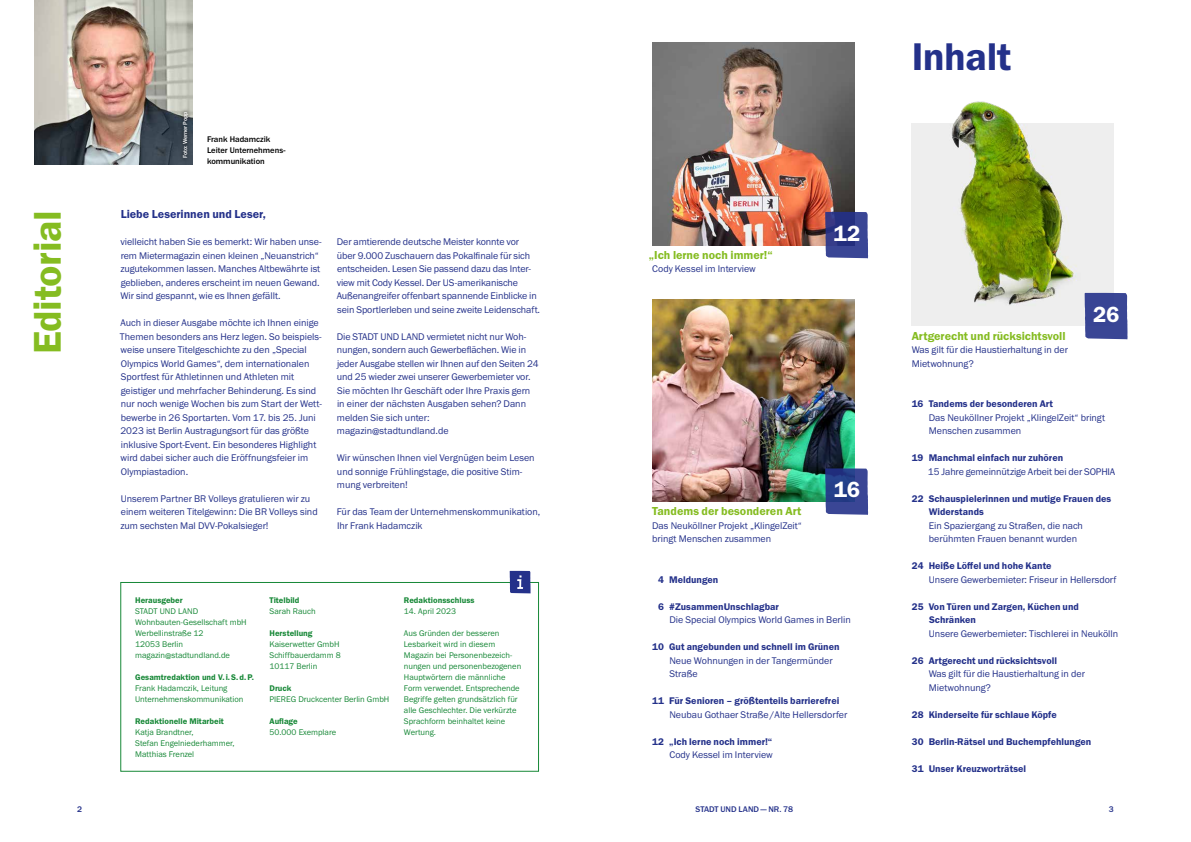
<style>
.page{position:relative;width:1191px;height:842px;background:#fff}
.page>*{position:absolute;margin:0;border:0;box-sizing:border-box;transform-origin:0 0}
.Headline_1{font:40px "Franklin Gothic URW Dem";letter-spacing:-.01em;color:#85bc21}
.Headline_1-2{font:40px "Franklin Gothic URW Dem";letter-spacing:-.01em;color:#24318a}
.Headline_1-3{font:22.7px "Franklin Gothic URW Dem";color:#fff}
._02_ZÜ{font:12px "Franklin Gothic URW Dem";color:#85bc21}
._02_ZÜ-2{font:12px "Franklin Gothic URW Dem";color:#24318a}
._02_Copy_-_Block{font:10px/13.5px "Franklin Gothic URW Boo";letter-spacing:-.005em;color:#24318a}
.Inhaltsverzeichnis{font:10px/13.5px "Franklin Gothic URW Dem";color:#24318a}
._02_Copy_-_Flatter{font:10px/13.5px "Franklin Gothic URW Boo";color:#24318a}
.Impressum_copy{font:8.5px/11px "Franklin Gothic URW Boo";color:#178837}
.Impressum_Head{font:8.5px "Franklin Gothic URW Dem";color:#178837}
.BU_-_o_Raster{font:500 8.5px/11px "Franklin Gothic URW";color:#000}
.t1{font:500 8.5px "Franklin Gothic URW";color:#24318a}
.Bildnachweiß{font:500 6px "Franklin Gothic URW";letter-spacing:-.005em;color:#fff}
.s1{font-family:"Franklin Gothic URW Dem"}
.s2{font-family:"Franklin Gothic URW Boo"}
</style>
<div class="page">
<div style="left:120px;top:582px;width:419px;height:189px;border:1px solid #178837"></div>
<img style="left:34px;top:0;width:159px;height:164px">
<img style="left:652px;top:43px;width:202px;height:202px">
<img style="left:652px;top:299px;width:202px;height:203px">
<img style="left:911px;top:101px;width:202px;height:225px">
<svg style="left:825px;top:212px;width:43px;height:47px;background:#3a438e"></svg>
<svg style="left:1084px;top:293px;width:43px;height:47px;background:#424e99"></svg>
<svg style="left:825px;top:468px;width:43px;height:47px;background:#344790"></svg>
<div style="left:178px;top:107px;width:15px;height:56px;background:#000;opacity:.5"></div>
<svg style="left:510px;top:571px;width:20px;height:23px"></svg>
<p class="Bildnachweiß" style="left:181px;top:158px;width:48px;rotate:-90deg">Foto: Werner Popp</p>
<p class="BU_-_o_Raster" style="left:207px;top:134px;width:80px">Frank Hadamczik<br>Leiter Unternehmens&shy;kommunikation</p>
<p class="Headline_1-2" style="left:911px;top:32px;width:101px">Inhalt</p>
<p class="Headline_1" style="left:23px;top:354px;width:145px;rotate:-90deg">Editorial</p>
<p class="_02_ZÜ-2" style="left:121px;top:207px;width:147px">Liebe Leserinnen und Leser,</p>
<p class="_02_Copy_-_Block" style="left:120px;top:235px;width:203px">vielleicht haben Sie es bemerkt: Wir haben unse&shy;rem Mietermagazin einen kleinen „Neuanstrich“ zugutekommen lassen. Manches Altbewährte ist geblieben, anderes erscheint im neuen Gewand.<br>Wir sind gespannt, wie es Ihnen gefällt.</p>
<p class="_02_Copy_-_Block" style="left:120px;top:316px;width:203px">Auch in dieser Ausgabe möchte ich Ihnen einige Themen besonders ans Herz legen. So beispiels&shy;weise unsere Titelgeschichte zu den „Special Olympics World Games“, dem internationalen Sportfest für Athletinnen und Athleten mit geistiger und mehrfacher Behinderung. Es sind nur noch wenige Wochen bis zum Start der Wett&shy;bewerbe in 26 Sportarten. Vom 17. bis 25. Juni 2023 ist Berlin Austragungsort für das größte inklusive Sport-Event. Ein besonderes Highlight wird dabei sicher auch die Eröffnungsfeier im Olympiastadion.</p>
<p class="_02_Copy_-_Block" style="left:120px;top:491px;width:199px">Unserem Partner BR Volleys gratulieren wir zu einem weiteren Titelgewinn: Die BR Volleys sind zum sechsten Mal DVV-Pokalsieger!</p>
<p class="_02_Copy_-_Block" style="left:337px;top:235px;width:205px">Der amtierende deutsche Meister konnte vor über 9.000 Zuschauern das Pokalfinale für sich entscheiden. Lesen Sie passend dazu das Inter&shy;view mit Cody Kessel. Der US-amerikanische Außenangreifer offenbart spannende Einblicke in sein Sportlerleben und seine zweite Leidenschaft.</p>
<p class="_02_Copy_-_Block" style="left:337px;top:329px;width:203px">Die STADT UND LAND vermietet nicht nur Woh&shy;nungen, sondern auch Gewerbeflächen. Wie in jeder Ausgabe stellen wir Ihnen auf den Seiten 24 und 25 wieder zwei unserer Gewerbemieter vor.<br>Sie möchten Ihr Geschäft oder Ihre Praxis gern in einer der nächsten Ausgaben sehen? Dann melden Sie sich unter: magazin@stadtundland.de</p>
<p class="_02_Copy_-_Block" style="left:337px;top:451px;width:199px">Wir wünschen Ihnen viel Vergnügen beim Lesen und sonnige Frühlingstage, die positive Stim&shy;mung verbreiten!</p>
<p class="_02_Copy_-_Block" style="left:337px;top:505px;width:205px">Für das Team der Unternehmenskommunikation,<br>Ihr Frank Hadamczik</p>
<p class="Impressum_Head" style="left:135px;top:595px;width:49px">Herausgeber</p>
<p class="Impressum_copy" style="left:135px;top:605px;width:113px">STADT UND LAND<br>Wohnbauten-Gesellschaft mbH<br>Werbellinstraße 12<br>12053 Berlin magazin@stadtundland.de</p>
<p class="Impressum_Head" style="left:135px;top:672px;width:120px">Gesamtredaktion und V. i. S. d. P.</p>
<p class="Impressum_copy" style="left:135px;top:682px;width:110px">Frank Hadamczik, Leitung<br>Unternehmenskommunikation</p>
<p class="Impressum_Head" style="left:135px;top:716px;width:90px">Redaktionelle Mitarbeit</p>
<p class="Impressum_copy" style="left:135px;top:726px;width:101px">Katja Brandtner,<br>Stefan Engelniederhammer,<br>Matthias Frenzel</p>
<p class="Impressum_Head" style="left:269px;top:595px;width:31px">Titelbild</p>
<p class="Impressum_copy" style="left:269px;top:605px;width:48px">Sarah Rauch</p>
<p class="Impressum_Head" style="left:269px;top:628px;width:45px">Herstellung</p>
<p class="Impressum_copy" style="left:269px;top:638px;width:73px">Kaiserwetter GmbH<br>Schiffbauerdamm 8<br>10117 Berlin</p>
<p class="Impressum_Head" style="left:269px;top:683px;width:23px">Druck</p>
<p class="Impressum_copy" style="left:269px;top:693px;width:121px">PIEREG Druckcenter Berlin GmbH</p>
<p class="Impressum_Head" style="left:269px;top:716px;width:30px">Auflage</p>
<p class="Impressum_copy" style="left:269px;top:726px;width:68px">50.000 Exemplare</p>
<p class="Impressum_Head" style="left:404px;top:595px;width:72px">Redaktionsschluss</p>
<p class="Impressum_copy" style="left:404px;top:605px;width:54px">14. April 2023</p>
<p class="Impressum_copy" style="left:404px;top:627px;width:119px">Aus Gründen der besseren<br>Lesbarkeit wird in diesem<br>Magazin bei Personenbezeich&shy;nungen und personenbezogenen<br>Hauptwörtern die männliche<br>Form verwendet. Entsprechende<br>Begriffe gelten grundsätzlich für alle Geschlechter. Die verkürzte<br>Sprachform beinhaltet keine<br>Wertung.</p>
<p class="_02_ZÜ" style="left:649px;top:247px;width:125px">„Ich lerne noch immer!“</p>
<p class="_02_Copy_-_Flatter" style="left:652px;top:262px;width:105px">Cody Kessel im Interview</p>
<p class="Headline_1-3" style="left:833px;top:219px;width:28px">12</p>
<p class="_02_ZÜ" style="left:652px;top:504px;width:151px">Tandems der besonderen Art</p>
<p class="_02_Copy_-_Flatter" style="left:652px;top:518px;width:151px">Das Neuköllner Projekt „KlingelZeit“ bringt Menschen zusammen</p>
<p class="Headline_1-3" style="left:833px;top:476px;width:28px">16</p>
<p class="Inhaltsverzeichnis" style="left:658px;top:572px;width:62px">4 Meldungen</p>
<p class="_02_Copy_-_Block" style="left:669px;top:599px;width:183px;text-indent:-11px"><span class="s1">6 #ZusammenUnschlagbar<br></span>Die Special Olympics World Games in Berlin</p>
<p class="_02_Copy_-_Block" style="left:669px;top:640px;width:172px;text-indent:-17px"><span class="s1">10 Gut angebunden und schnell im Grünen<br></span>Neue Wohnungen in der Tangermünder<br>Straße</p>
<p class="Inhaltsverzeichnis" style="left:669px;top:694px;width:179px;text-indent:-17px">11 Für Senioren – größtenteils barrierefrei<br><span class="s2">Neubau Gothaer Straße/Alte Hellersdorfer</span></p>
<p class="Inhaltsverzeichnis" style="left:652px;top:734px;width:122px;text-align:right">12 „Ich lerne noch immer!“<br><span class="s2">Cody Kessel im Interview</span></p>
<p class="_02_ZÜ" style="left:911px;top:328px;width:155px">Artgerecht und rücksichtsvoll</p>
<p class="_02_Copy_-_Flatter" style="left:911px;top:343px;width:158px">Was gilt für die Haustierhaltung in der<br>Mietwohnung?</p>
<p class="Headline_1-3" style="left:1093px;top:300px;width:28px">26</p>
<p class="_02_Copy_-_Block" style="left:929px;top:397px;width:178px;text-indent:-17px"><span class="s1">16 Tandems der besonderen Art<br></span>Das Neuköllner Projekt „KlingelZeit“ bringt<br>Menschen zusammen</p>
<p class="_02_Copy_-_Block" style="left:928px;top:451px;width:189px;text-indent:-16px"><span class="s1">19 Manchmal einfach nur zuhören<br></span>15 Jahre gemeinnützige Arbeit bei der SOPHIA</p>
<p class="_02_Copy_-_Block" style="left:928px;top:491px;width:184px;text-indent:-17px"><span class="s1">22 Schauspielerinnen und mutige Frauen des<br>Widerstands<br></span>Ein Spaziergang zu Straßen, die nach berühmten Frauen benannt wurden</p>
<p class="_02_Copy_-_Block" style="left:929px;top:559px;width:189px;text-indent:-17px"><span class="s1">24 Heiße Löffel und hohe Kante<br></span>Unsere Gewerbemieter: Friseur in Hellersdorf</p>
<p class="_02_Copy_-_Block" style="left:929px;top:599px;width:191px;text-indent:-17px"><span class="s1">25 Von Türen und Zargen, Küchen und<br>Schränken<br></span>Unsere Gewerbemieter: Tischlerei in Neukölln</p>
<p class="_02_Copy_-_Block" style="left:928px;top:653px;width:158px;text-indent:-17px"><span class="s1">26 Artgerecht und rücksichtsvoll<br></span>Was gilt für die Haustierhaltung in der<br>Mietwohnung?</p>
<p class="Inhaltsverzeichnis" style="left:912px;top:707px;width:146px">28 Kinderseite für schlaue Köpfe</p>
<p class="Inhaltsverzeichnis" style="left:912px;top:734px;width:181px">30 Berlin-Rätsel und Buchempfehlungen</p>
<p class="Inhaltsverzeichnis" style="left:912px;top:761px;width:116px">31 Unser Kreuzworträtsel</p>
<p class="t1" style="left:77px;top:804px;width:6px">2</p>
<p class="t1" style="left:695px;top:804px;width:99px">STADT UND LAND — NR. 78</p>
<p class="t1" style="left:1108px;top:804px;width:6px">3</p>
</div>
